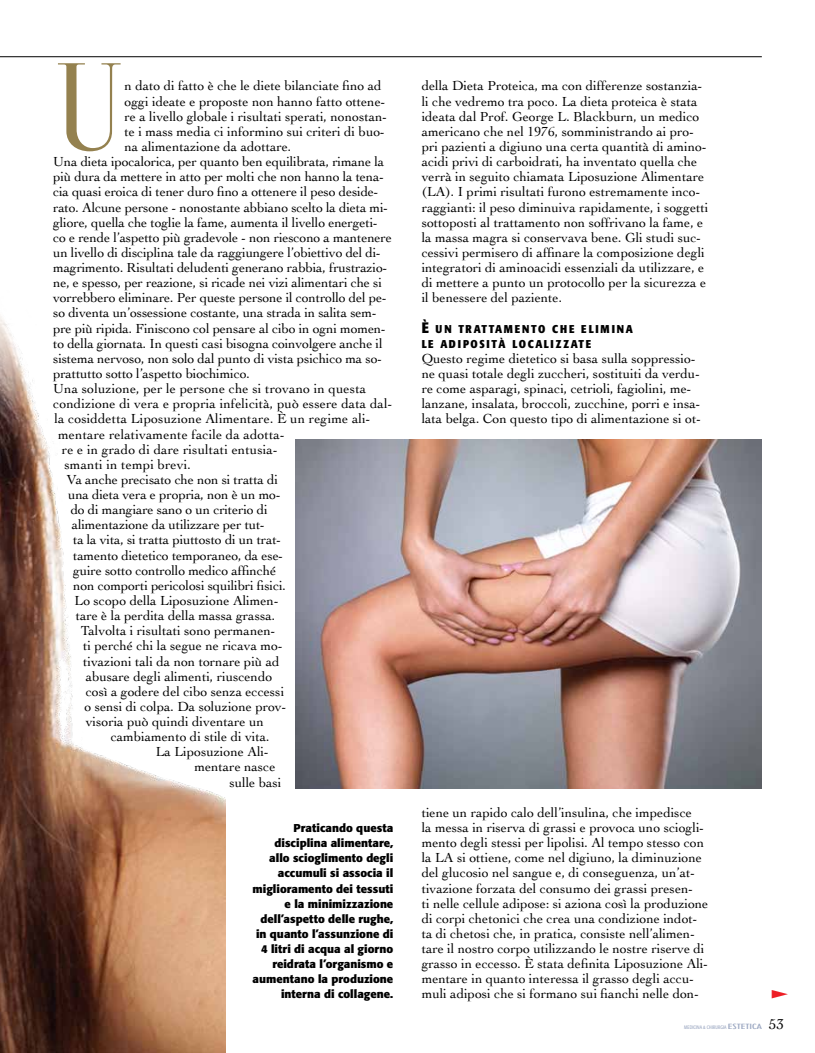
<style>
.page{position:relative;width:815px;height:1053px;background:#fff}
.page>*{position:absolute;margin:0;border:0;box-sizing:border-box;transform-origin:0 0}
.t1{font:126.12px "Boberia LL";color:#94814f}
.t2{font:13.75px/15.1px "Cochin";color:#000}
.t3{font:12.5px "Zeal";color:#ed1e25;scale:1.67 1}
.t4{font:700 11.25px/15.1px "Formata";color:#000;text-align:right}
.t5{font:700 condensed 11.25px/15.1px "Formata";letter-spacing:.145em;color:#000}
.t6{font:condensed 5px "Formata";letter-spacing:.02em;color:#9ca8c2;scale:.91 1}
.s1{font-size:15px}
.s2{font-family:"Erbar Com";font-weight:300;font-size:7.5px}
.s3{font-family:"Cochin";font-stretch:normal;font-size:15px;color:#000}
</style>
<div class="page">
<hr style="left:0;top:56px;width:762px;height:1px;background:#000">
<img style="left:0;top:427px;width:226px;height:625px">
<img style="left:295px;top:439px;width:467px;height:349px">
<svg style="left:0;top:316px;width:41px;height:112px"></svg>
<h1 class="t1" style="left:53px;top:39px;width:74px">U</h1>
<p class="t2" style="left:125px;top:78px;width:259px">n dato di fatto è che le diete bilanciate fino ad</p>
<p class="t2" style="left:125px;top:93px;width:262px">oggi ideate e proposte non hanno fatto ottene-</p>
<p class="t2" style="left:125px;top:108px;width:264px">re a livello globale i risultati sperati, nonostan-</p>
<p class="t2" style="left:125px;top:123px;width:262px">te i mass media ci informino sui criteri di buo-</p>
<p class="t2" style="left:125px;top:138px;width:168px">na alimentazione da adottare.</p>
<p class="t2" style="left:53px;top:153px;width:332px">Una dieta ipocalorica, per quanto ben equilibrata, rimane la</p>
<p class="t2" style="left:53px;top:168px;width:332px">più dura da mettere in atto per molti che non hanno la tena-</p>
<p class="t2" style="left:53px;top:184px;width:327px">cia quasi eroica di tener duro fino a ottenere il peso deside-</p>
<p class="t2" style="left:53px;top:199px;width:336px">rato. Alcune persone - nonostante abbiano scelto la dieta mi-</p>
<p class="t2" style="left:53px;top:214px;width:326px">gliore, quella che toglie la fame, aumenta il livello energeti-</p>
<p class="t2" style="left:53px;top:229px;width:340px">co e rende l’aspetto più gradevole - non riescono a mantenere</p>
<p class="t2" style="left:53px;top:244px;width:329px">un livello di disciplina tale da raggiungere l’obiettivo del di-</p>
<p class="t2" style="left:53px;top:259px;width:336px">magrimento. Risultati deludenti generano rabbia, frustrazio-</p>
<p class="t2" style="left:53px;top:274px;width:330px">ne, e spesso, per reazione, si ricade nei vizi alimentari che si</p>
<p class="t2" style="left:53px;top:289px;width:335px">vorrebbero eliminare. Per queste persone il controllo del pe-</p>
<p class="t2" style="left:53px;top:305px;width:325px">so diventa un’ossessione costante, una strada in salita sem-</p>
<p class="t2" style="left:53px;top:320px;width:334px">pre più ripida. Finiscono col pensare al cibo in ogni momen-</p>
<p class="t2" style="left:53px;top:335px;width:331px">to della giornata. In questi casi bisogna coinvolgere anche il</p>
<p class="t2" style="left:53px;top:350px;width:330px">sistema nervoso, non solo dal punto di vista psichico ma so-</p>
<p class="t2" style="left:53px;top:365px;width:198px">prattutto sotto l’aspetto biochimico.</p>
<p class="t2" style="left:53px;top:380px;width:315px">Una soluzione, per le persone che si trovano in questa</p>
<p class="t2" style="left:53px;top:395px;width:341px">condizione di vera e propria infelicità, può essere data dal-</p>
<p class="t2" style="left:54px;top:410px;width:318px">la cosiddetta Liposuzione Alimentare. È un regime ali-</p>
<p class="t2" style="left:58px;top:426px;width:228px">mentare relativamente facile da adotta-</p>
<p class="t2" style="left:62px;top:441px;width:217px">re e in grado di dare risultati entusia-</p>
<p class="t2" style="left:64px;top:456px;width:128px">smanti in tempi brevi.</p>
<p class="t2" style="left:67px;top:471px;width:213px">Va anche precisato che non si tratta di</p>
<p class="t2" style="left:68px;top:486px;width:214px">una dieta vera e propria, non è un mo-</p>
<p class="t2" style="left:71px;top:501px;width:198px">do di mangiare sano o un criterio di</p>
<p class="t2" style="left:72px;top:516px;width:194px">alimentazione da utilizzare per tut-</p>
<p class="t2" style="left:73px;top:531px;width:209px">ta la vita, si tratta piuttosto di un trat-</p>
<p class="t2" style="left:73px;top:547px;width:212px">tamento dietetico temporaneo, da ese-</p>
<p class="t2" style="left:73px;top:562px;width:204px">guire sotto controllo medico affinché</p>
<p class="t2" style="left:73px;top:577px;width:214px">non comporti pericolosi squilibri fisici.</p>
<p class="t2" style="left:74px;top:592px;width:206px">Lo scopo della Liposuzione Alimen-</p>
<p class="t2" style="left:76px;top:607px;width:201px">tare è la perdita della massa grassa.</p>
<p class="t2" style="left:81px;top:622px;width:196px">Talvolta i risultati sono permanen-</p>
<p class="t2" style="left:83px;top:637px;width:201px">ti perché chi la segue ne ricava mo-</p>
<p class="t2" style="left:83px;top:652px;width:198px">tivazioni tali da non tornare più ad</p>
<p class="t2" style="left:86px;top:668px;width:188px">abusare degli alimenti, riuscendo</p>
<p class="t2" style="left:86px;top:683px;width:200px">così a godere del cibo senza eccessi</p>
<p class="t2" style="left:84px;top:698px;width:204px">o sensi di colpa. Da soluzione prov-</p>
<p class="t2" style="left:86px;top:713px;width:180px">visoria può quindi diventare un</p>
<p class="t2" style="left:111px;top:728px;width:160px">cambiamento di stile di vita.</p>
<p class="t2" style="left:156px;top:743px;width:115px">La Liposuzione Ali-</p>
<p class="t2" style="left:194px;top:758px;width:83px">mentare nasce</p>
<p class="t2" style="left:229px;top:773px;width:54px">sulle basi</p>
<p class="t4" style="left:253px;top:820px;width:142px">Praticando questa disciplina alimentare, allo scioglimento degli accumuli si associa il miglioramento dei tessuti e la minimizzazione dell’aspetto delle rughe, in quanto l’assunzione di<br>4 litri di acqua al giorno reidrata l’organismo e aumentano la produzione interna di collagene.</p>
<p class="t2" style="left:422px;top:78px;width:288px">della Dieta Proteica, ma con differenze sostanzia&shy;li che vedremo tra poco. La dieta proteica è stata ideata dal Prof. George L. Blackburn, un medico americano che nel 1976, somministrando ai pro&shy;pri pazienti a digiuno una certa quantità di amino&shy;acidi privi di carboidrati, ha inventato quella che verrà in seguito chiamata Liposuzione Alimentare (LA). I primi risultati furono estremamente inco&shy;raggianti: il peso diminuiva rapidamente, i soggetti sottoposti al trattamento non soffrivano la fame, e la massa magra si conservava bene. Gli studi suc&shy;cessivi permisero di affinare la composizione degli integratori di aminoacidi essenziali da utilizzare, e di mettere a punto un protocollo per la sicurezza e il benessere del paziente.</p>
<p class="t5" style="left:422px;top:321px;width:213px"><span class="s1">È</span> UN TRATTAMENTO CHE ELIMINA<br>LE ADIPOSITÀ LOCALIZZATE</p>
<p class="t2" style="left:422px;top:350px;width:281px">Questo regime dietetico si basa sulla soppressio&shy;ne quasi totale degli zuccheri, sostituiti da verdu&shy;re come asparagi, spinaci, cetrioli, fagiolini, me&shy;lanzane, insalata, broccoli, zucchine, porri e insa&shy;lata belga. Con questo tipo di alimentazione si ot-</p>
<p class="t2" style="left:422px;top:804px;width:288px">tiene un rapido calo dell’insulina, che impedisce<br>la messa in riserva di grassi e provoca uno sciogli&shy;mento degli stessi per lipolisi. Al tempo stesso con la LA si ottiene, come nel digiuno, la diminuzione del glucosio nel sangue e, di conseguenza, un’at&shy;tivazione forzata del consumo dei grassi presen-<br>ti nelle cellule adipose: si aziona così la produzione di corpi chetonici che crea una condizione indot&shy;ta di chetosi che, in pratica, consiste nell’alimen&shy;tare il nostro corpo utilizzando le nostre riserve di grasso in eccesso. È stata definita Liposuzione Ali&shy;mentare in quanto interessa il grasso degli accu&shy;muli adiposi che si formano sui fianchi nelle don-</p>
<p class="t3" style="left:769px;top:988px;width:14px">®</p>
<p class="t6" style="left:684px;top:1024px;width:111px">MEDICINA &amp; CHIRURGIA <span class="s2">ESTETICA</span> <span class="s3">53</span></p>
</div>
